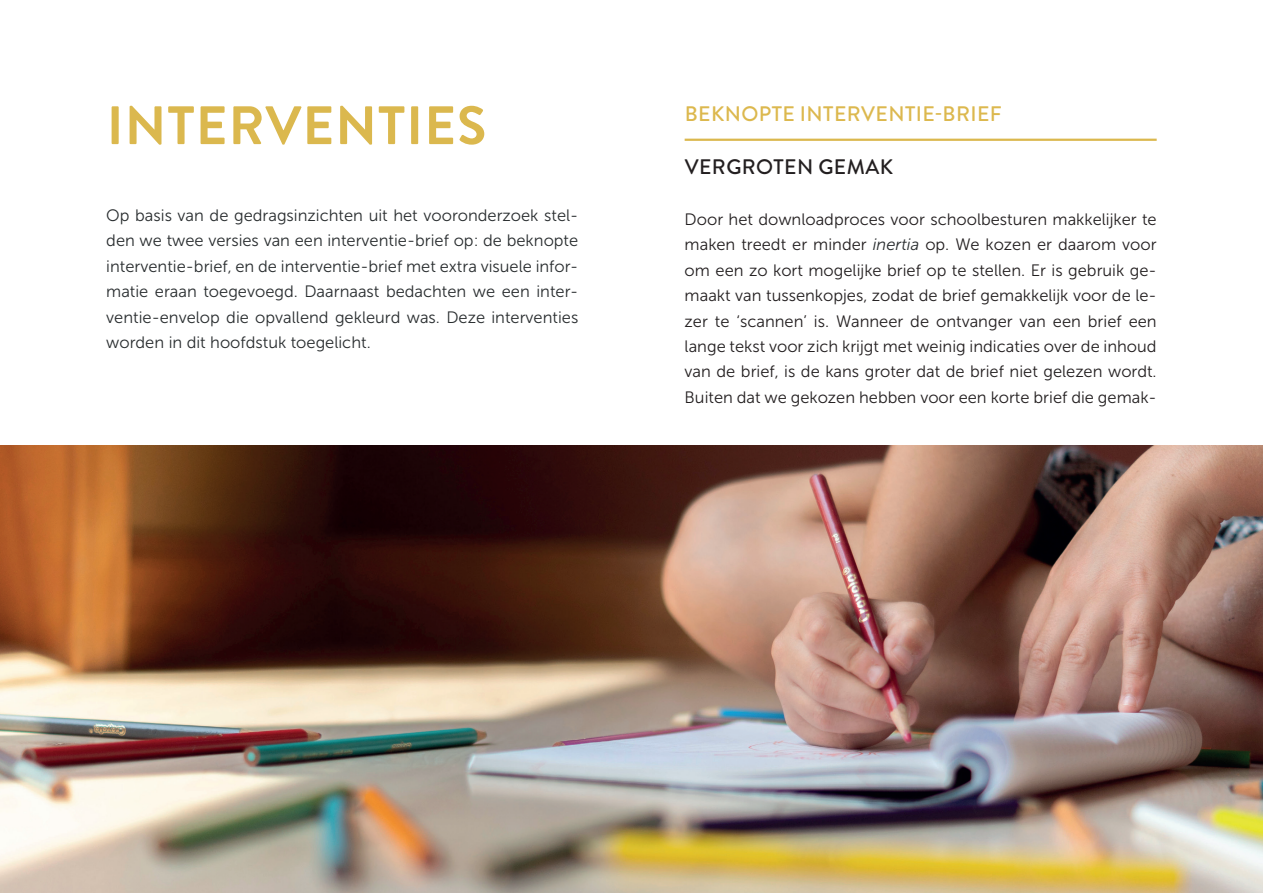
<style>
.page{position:relative;width:1263px;height:893px;background:#fff}
.page>*{position:absolute;margin:0;border:0;box-sizing:border-box;transform-origin:0 0}
.t1{font:700 54px "Brandon Grotesque";letter-spacing:.02em;color:#dbb84e}
.t2{font:500 21px "Brandon Grotesque";letter-spacing:.02em;color:#dcb84e}
.t3{font:500 21px "Brandon Grotesque";letter-spacing:.02em;color:#231f20}
.t4{font:16.5px/25.5px "Museo Sans 300";color:#231f20;text-align:justify}
.t5{font:16.5px/25.5px "Museo Sans 300";color:#292d2f;text-align:justify}
.s1{font-style:italic;color:#292d2f}
</style>
<div class="page">
<hr style="left:685px;top:139px;width:472px;height:2px;background:#dbb84e">
<img style="left:0;top:446px;width:1263px;height:447px">
<h1 class="t1" style="left:107px;top:88px;width:381px">INTERVENTIES</h1>
<p class="t5" style="left:106px;top:202px;width:473px">Op basis van de gedragsinzichten uit het vooronderzoek stel&shy;den we twee versies van een interventie-brief op: de beknopte interventie-brief, en de interventie-brief met extra visuele infor&shy;matie eraan toegevoegd. Daarnaast bedachten we een inter&shy;ventie-envelop die opvallend gekleurd was. Deze interventies worden in dit hoofdstuk toegelicht.</p>
<p class="t2" style="left:685px;top:99px;width:318px">BEKNOPTE INTERVENTIE-BRIEF</p>
<p class="t3" style="left:685px;top:152px;width:210px">VERGROTEN GEMAK</p>
<p class="t4" style="left:685px;top:206px;width:474px">Door het downloadproces voor schoolbesturen makkelijker te maken treedt er minder <span class="s1">inertia</span> op. We kozen er daarom voor om een zo kort mogelijke brief op te stellen. Er is gebruik ge&shy;maakt van tussenkopjes, zodat de brief gemakkelijk voor de le&shy;zer te ‘scannen’ is. Wanneer de ontvanger van een brief een lange tekst voor zich krijgt met weinig indicaties over de inhoud van de brief, is de kans groter dat de brief niet gelezen wordt.<br>Buiten dat we gekozen hebben voor een korte brief die gemak-</p>
</div>
